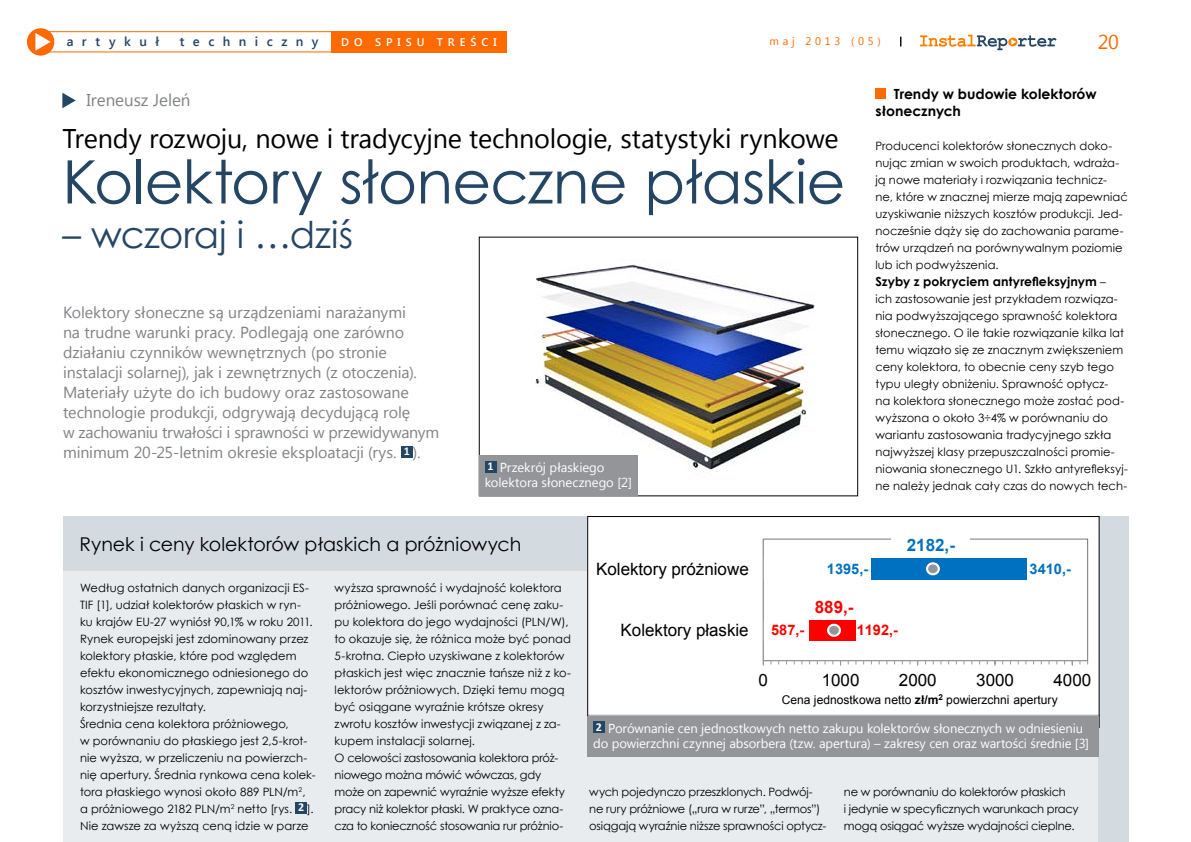
<style>
.page{position:relative;width:1191px;height:842px;background:#fff}
.page>*{position:absolute;margin:0;border:0;box-sizing:border-box;transform-origin:0 0}
.t1{font:60px "Century Gothic";letter-spacing:-.01em;color:#244564}
.t2{font:37px "Century Gothic";color:#244564}
.t3{font:27px "Segoe UI";letter-spacing:-.005em;color:#000}
.t4{font:20px "Segoe UI";color:#ff6a00}
.t5{font:19px "Century Gothic";color:#000}
.t6{font:17px "Arial";color:#000}
.t7{font:17px "Segoe UI";color:#808285}
.t8{font:700 17px "Arial";color:#0070c0}
.t9{font:700 17px "Arial";color:#f00}
.t10{font:16px/20px "Segoe UI";letter-spacing:-.005em;color:#808285}
.t11{font:700 14.5px "Arial";letter-spacing:.005em;color:#0070c0}
.t12{font:700 14.5px "Arial";letter-spacing:.005em;color:#f00}
.t13{font:700 14px/17px "Century Gothic";color:#000}
.t14{font:13px/15px "Segoe UI";letter-spacing:-.005em;color:#fff}
.t15{font:600 13px "Segoe UI";letter-spacing:.65em;color:#244564}
.t16{font:700 12.5px "Century Gothic";letter-spacing:.005em;color:#000}
.t17{font:12.1px "Arial";color:#000}
.t18{font:11.5px/17px "Century Gothic";letter-spacing:.005em;color:#000}
.t19{font:11.5px/17px "Century Gothic";letter-spacing:-.015em;color:#000}
.t20{font:600 11.1px "Segoe UI";letter-spacing:.445em;color:#fff}
.t21{font:11px "Segoe UI";letter-spacing:.345em;color:#ff6a00}
.s1{font-weight:400;font-size:11.5px}
.s2{font-weight:700}
</style>
<div class="page">
<div style="left:27px;top:28px;width:27px;height:28px;background:#ff6a00;border-radius:50%"></div>
<svg style="left:35px;top:33px;width:16px;height:17px"></svg>
<svg style="left:920px;top:35px;width:136px;height:15px"></svg>
<div style="left:33px;top:31px;width:310px;height:21px;border:1px solid #ff6a00"></div>
<div style="left:331px;top:31px;width:176px;height:21px;background:#ff6a00"></div>
<svg style="left:62px;top:93px;width:14px;height:15px"></svg>
<div style="left:875px;top:89px;width:11px;height:10px;background:#ff6a00"></div>
<div style="left:401px;top:446px;width:11px;height:12px;background:#244564"></div>
<img style="left:535px;top:264px;width:280px;height:218px">
<div style="left:479px;top:455px;width:158px;height:41px;background:#939598"></div>
<div style="left:485px;top:461px;width:11px;height:11px;background:#244564"></div>
<div style="left:63px;top:516px;width:1066px;height:326px;background:#d3dae0"></div>
<div style="left:63px;top:571px;width:1034px;height:271px;background:#e8ecef"></div>
<div style="left:295px;top:802px;width:12px;height:11px;background:#244564"></div>
<svg style="left:589px;top:518px;width:508px;height:198px;background:#f4f5f8"></svg>
<div style="left:927px;top:563px;width:11px;height:11px;background:#939597;border-radius:50%"></div>
<div style="left:926px;top:562px;width:14px;height:13px;border:2px solid #fff;border-radius:50%"></div>
<div style="left:891px;top:530px;width:79px;height:28px;background:#fff"></div>
<div style="left:795px;top:593px;width:78px;height:27px;background:#fff"></div>
<div style="left:828px;top:625px;width:12px;height:11px;background:#939597;border-radius:50%"></div>
<div style="left:827px;top:624px;width:14px;height:13px;border:2px solid #fff;border-radius:50%"></div>
<div style="left:587px;top:716px;width:512px;height:40px;background:#939598"></div>
<div style="left:593px;top:721px;width:12px;height:12px;background:#244564"></div>
<p class="t15" style="left:67px;top:32px;width:94px">artykuł</p>
<p class="t15" style="left:180px;top:32px;width:140px">techniczny</p>
<p class="t20" style="left:341px;top:34px;width:157px">do spisu treści</p>
<p class="t21" style="left:769px;top:34px;width:113px">maj 2013 (05)</p>
<h3 class="t4" style="left:1097px;top:28px;width:23px">20</h3>
<h3 class="t7" style="left:86px;top:88px;width:106px">Ireneusz Jeleń</h3>
<p class="t13" style="left:875px;top:85px;width:223px;text-indent:19px">Trendy w budowie kolektorów słonecznych</p>
<p class="t18" style="left:875px;top:137px;width:254px">Producenci kolektorów słonecznych doko&shy;nując zmian w swoich produktach, wdraża&shy;ją nowe materiały i rozwiązania technicz-<br>ne, które w znacznej mierze mają zapewniać uzyskiwanie niższych kosztów produkcji. Jed&shy;nocześnie dąży się do zachowania parame&shy;trów urządzeń na porównywalnym poziomie lub ich podwyższenia.</p>
<p class="t16" style="left:875px;top:272px;width:232px">Szyby z pokryciem antyrefleksyjnym <span class="s1">–</span></p>
<p class="t18" style="left:875px;top:290px;width:254px">ich zastosowanie jest przykładem rozwiąza&shy;nia podwyższającego sprawność kolektora słonecznego. O ile takie rozwiązanie kilka lat temu wiązało się ze znacznym zwiększeniem ceny kolektora, to obecnie ceny szyb tego typu uległy obniżeniu. Sprawność optycz-<br>na kolektora słonecznego może zostać pod&shy;wyższona o około 3÷4% w porównaniu do wariantu zastosowania tradycyjnego szkła najwyższej klasy przepuszczalności promie&shy;niowania słonecznego U1. Szkło antyrefleksyj&shy;ne należy jednak cały czas do nowych tech-</p>
<h3 class="t3" style="left:62px;top:120px;width:778px">Trendy rozwoju, nowe i tradycyjne technologie, statystyki rynkowe</h3>
<h1 class="t1" style="left:62px;top:140px;width:784px">Kolektory słoneczne płaskie</h1>
<h2 class="t2" style="left:62px;top:209px;width:292px">– wczoraj i …dziś</h2>
<p class="t10" style="left:63px;top:301px;width:377px">Kolektory słoneczne są urządzeniami narażanymi<br>na trudne warunki pracy. Podlegają one zarówno działaniu czynników wewnętrznych (po stronie instalacji solarnej), jak i zewnętrznych (z otoczenia).<br>Materiały użyte do ich budowy oraz zastosowane technologie produkcji, odgrywają decydującą rolę<br>w zachowaniu trwałości i sprawności w przewidywanym minimum 20-25-letnim okresie eksploatacji (rys. <sup>1</sup> ).</p>
<p class="t14" style="left:485px;top:460px;width:149px"><sup>1</sup> Przekrój płaskiego kolektora słonecznego [2]</p>
<h3 class="t5" style="left:79px;top:531px;width:443px">Rynek i ceny kolektorów płaskich a próżniowych</h3>
<p class="t18" style="left:80px;top:579px;width:237px">Według ostatnich danych organizacji ES-TIF [1], udział kolektorów płaskich w ryn&shy;ku krajów EU-27 wyniósł 90,1% w roku 2011.<br>Rynek europejski jest zdominowany przez kolektory płaskie, które pod względem efektu ekonomicznego odniesionego do kosztów inwestycyjnych, zapewniają naj&shy;korzystniejsze rezultaty.<br>Średnia cena kolektora próżniowego,<br>w porównaniu do płaskiego jest 2,5-krot&shy;nie wyższa, w przeliczeniu na powierzch&shy;nię apertury. Średnia rynkowa cena kolek&shy;tora płaskiego wynosi około 889 PLN/m<sup>2</sup>, a próżniowego 2182 PLN/m<sup>2</sup> netto [rys. <sup>2</sup> ].<br>Nie zawsze za wyższą ceną idzie w parze</p>
<p class="t18" style="left:335px;top:579px;width:238px">wyższa sprawność i wydajność kolektora próżniowego. Jeśli porównać cenę zaku&shy;pu kolektora do jego wydajności (PLN/W), to okazuje się, że różnica może być ponad 5-krotna. Ciepło uzyskiwane z kolektorów płaskich jest więc znacznie tańsze niż z ko&shy;lektorów próżniowych. Dzięki temu mogą być osiągane wyraźnie krótsze okresy zwrotu kosztów inwestycji związanej z za&shy;kupem instalacji solarnej.<br>O celowości zastosowania kolektora próż&shy;niowego można mówić wówczas, gdy może on zapewnić wyraźnie wyższe efekty pracy niż kolektor płaski. W praktyce ozna&shy;cza to konieczność stosowania rur próżnio-</p>
<h3 class="t8" style="left:906px;top:533px;width:50px">2182,-</h3>
<h3 class="t6" style="left:596px;top:558px;width:154px">Kolektory próżniowe</h3>
<p class="t11" style="left:827px;top:559px;width:43px">1395,-</p>
<p class="t11" style="left:1029px;top:559px;width:43px">3410,-</p>
<h3 class="t6" style="left:620px;top:619px;width:130px">Kolektory płaskie</h3>
<h3 class="t9" style="left:814px;top:596px;width:40px">889,-</h3>
<p class="t12" style="left:771px;top:620px;width:35px">587,-</p>
<p class="t12" style="left:856px;top:620px;width:43px">1192,-</p>
<h3 class="t6" style="left:758px;top:669px;width:11px">0</h3>
<h3 class="t6" style="left:821px;top:669px;width:39px">1000</h3>
<h3 class="t6" style="left:899px;top:669px;width:39px">2000</h3>
<h3 class="t6" style="left:976px;top:669px;width:39px">3000</h3>
<h3 class="t6" style="left:1053px;top:669px;width:39px">4000</h3>
<p class="t17" style="left:781px;top:691px;width:277px">Cena jednostkowa netto <span class="s2">zł/m</span><sup>2</sup> powierzchni apertury</p>
<p class="t14" style="left:593px;top:720px;width:497px"><sup>2</sup> Porównanie cen jednostkowych netto zakupu kolektorów słonecznych w odniesieniu do powierzchni czynnej absorbera (tzw. apertura) – zakresy cen oraz wartości średnie [3]</p>
<p class="t18" style="left:589px;top:783px;width:238px">wych pojedynczo przeszklonych. Podwój&shy;ne rury próżniowe („rura w rurze”, „termos”) osiągają wyraźnie niższe sprawności optycz-</p>
<p class="t19" style="left:844px;top:783px;width:236px">ne w porównaniu do kolektorów płaskich<br>i jedynie w specyficznych warunkach pracy mogą osiągać wyższe wydajności cieplne.</p>
</div>
